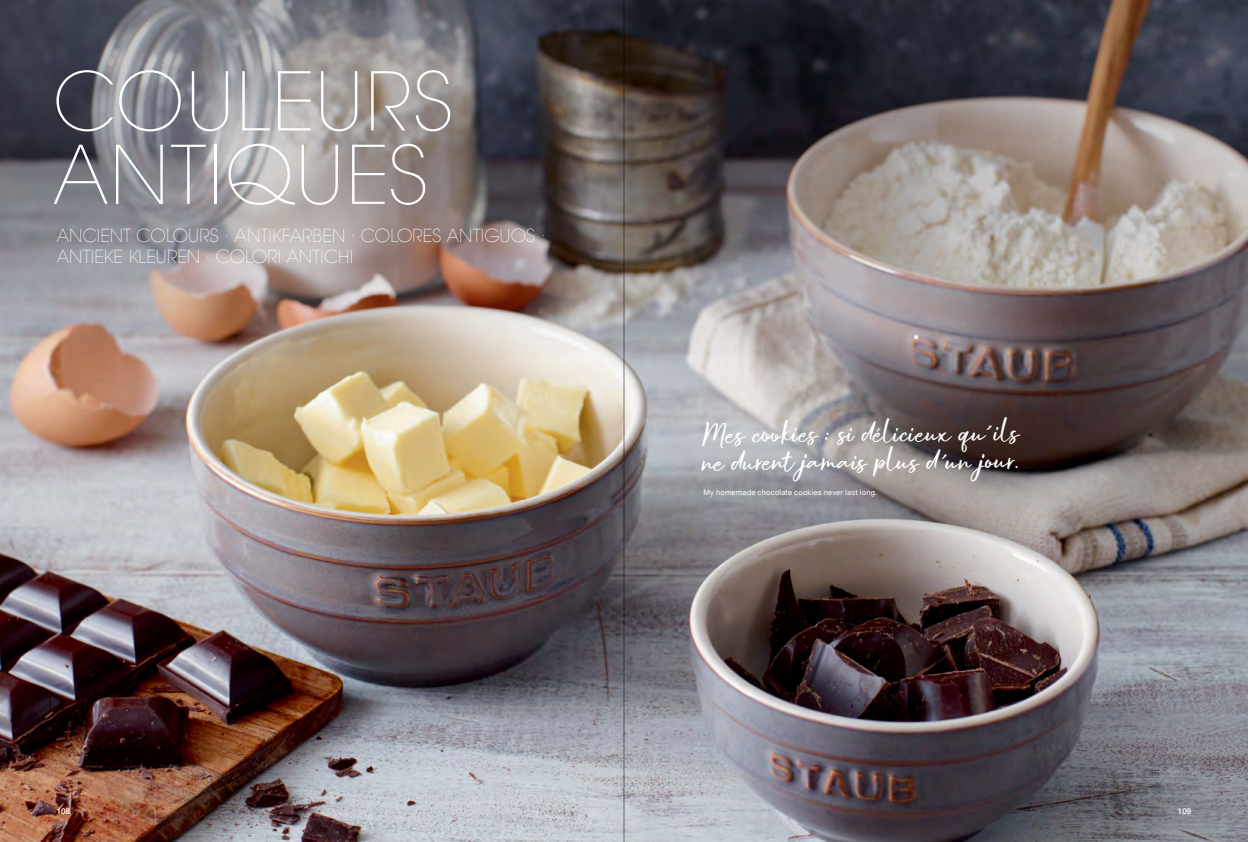
<style>
.page{position:relative;width:1248px;height:842px;background:#fff}
.page>*{position:absolute;margin:0;border:0;box-sizing:border-box;transform-origin:0 0}
.t1{font:200 80px/73.5px "ITC Avant Garde W1 G";letter-spacing:.02em;color:#fff}
.t2{font:24px/28px "Buttercell Script";letter-spacing:.015em;color:#fff}
.t3{font:200 18px/21px "ITC Avant Garde W1 G";letter-spacing:.01em;color:#fff}
.t4{font:500 8px "Helvetica Neue";color:#fff}
.t5{font:7.5px "Helvetica Neue";letter-spacing:.03em;color:#fff}
</style>
<div class="page">
<img style="left:0;top:359px;width:1247px;height:483px">
<img style="left:0;top:0;width:1247px;height:359px">
<hr style="left:623px;top:0;width:1px;height:842px;background:#000">
<h1 class="t1" style="left:53px;top:65px;width:402px">COULEURS<br>ANTIQUES</h1>
<p class="t3" style="left:57px;top:225px;width:490px">ANCIENT COLOURS · ANTIKFARBEN · COLORES ANTIGUOS ·<br>ANTIEKE KLEUREN · COLORI ANTICHI</p>
<h2 class="t2" style="left:702px;top:419px;width:319px">Mes cookies : si délicieux qu’ils ne durent jamais plus d’un jour.</h2>
<p class="t5" style="left:703px;top:486px;width:175px">My homemade chocolate cookies never last long.</p>
<p class="t4" style="left:57px;top:804px;width:15px">108</p>
<p class="t4" style="left:1177px;top:804px;width:15px">109</p>
</div>
